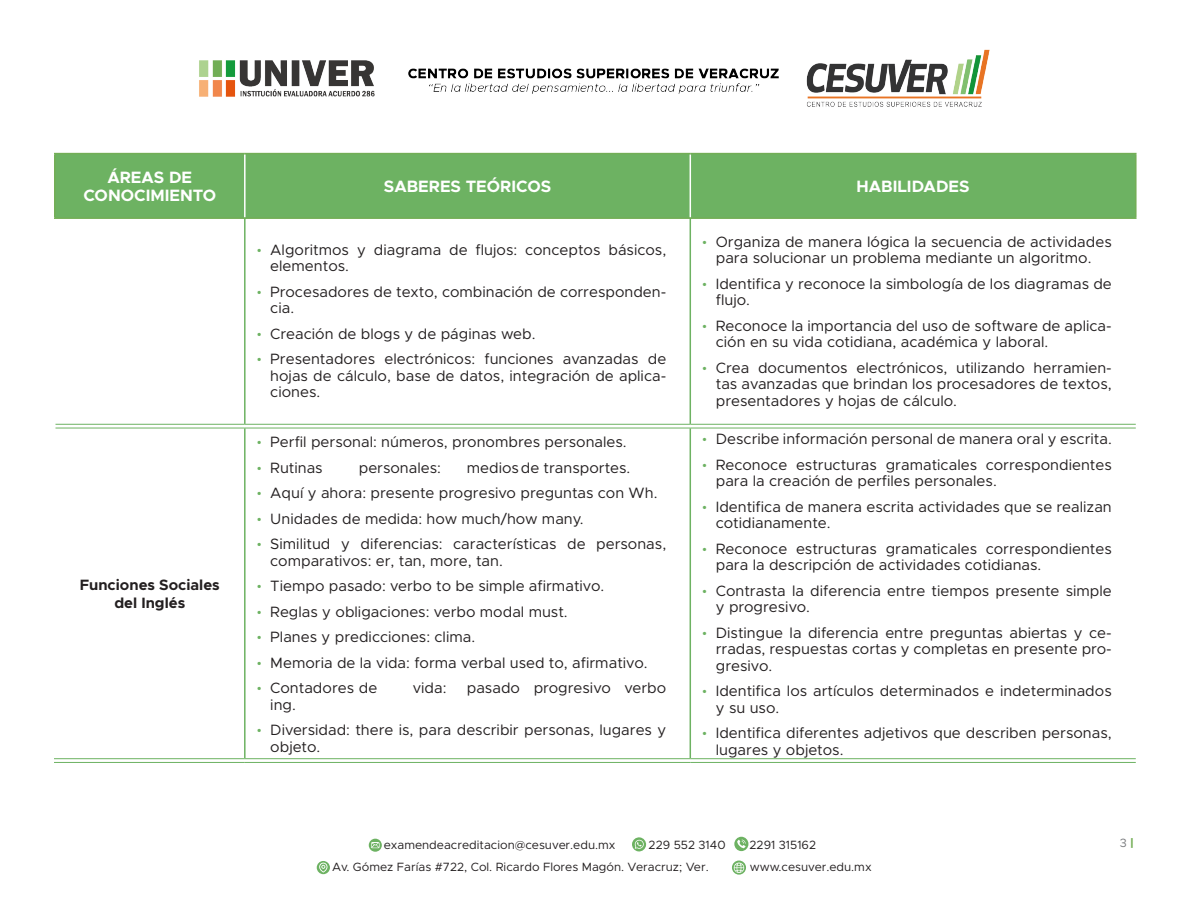
<style>
.page{position:relative;width:1188px;height:918px;background:#fff}
.page>*{position:absolute;margin:0;border:0;box-sizing:border-box;transform-origin:0 0}
.Título_encabezado{font:700 16.5px/18px "Metropolis";color:#fff;text-align:center}
.t1{font:15px/16.5px "Metropolis";color:#231f20}
.sub_areas{font:700 15px/18px "Metropolis";color:#231f20;text-align:center}
.t2{font:12px "Metropolis";color:#231f20}
.t3{font:12px "Metropolis";color:#787a7d}
.s1{font-family:"Rubik";color:#6db262}
.s2{font-weight:900;color:#73ae56}
</style>
<div class="page">
<img style="left:199px;top:49px;width:791px;height:58px">
<svg style="left:317px;top:861px;width:13px;height:13px"></svg>
<svg style="left:319px;top:863px;width:9px;height:10px"></svg>
<svg style="left:732px;top:861px;width:14px;height:14px"></svg>
<svg style="left:632px;top:837px;width:14px;height:15px"></svg>
<svg style="left:369px;top:839px;width:13px;height:13px"></svg>
<svg style="left:734px;top:837px;width:14px;height:14px"></svg>
<svg style="left:54px;top:759px;width:191px;height:1px"></svg>
<svg style="left:245px;top:759px;width:445px;height:1px"></svg>
<svg style="left:690px;top:759px;width:446px;height:1px"></svg>
<svg style="left:56px;top:427px;width:189px;height:1px"></svg>
<svg style="left:245px;top:427px;width:445px;height:1px"></svg>
<svg style="left:690px;top:427px;width:446px;height:1px"></svg>
<hr style="left:244px;top:214px;width:2px;height:210px;background:#6db262">
<hr style="left:690px;top:214px;width:1px;height:210px;background:#6db262">
<hr style="left:244px;top:428px;width:2px;height:330px;background:#6db262">
<hr style="left:690px;top:428px;width:1px;height:330px;background:#6db262">
<hr style="left:54px;top:758px;width:191px;height:1px;background:#6db262">
<hr style="left:54px;top:762px;width:191px;height:1px;background:#6db262">
<hr style="left:245px;top:758px;width:445px;height:1px;background:#6db262">
<hr style="left:245px;top:762px;width:445px;height:1px;background:#6db262">
<hr style="left:690px;top:758px;width:446px;height:1px;background:#6db262">
<hr style="left:690px;top:762px;width:446px;height:1px;background:#6db262">
<hr style="left:56px;top:424px;width:189px;height:1px;background:#6db262">
<hr style="left:56px;top:428px;width:189px;height:1px;background:#6db262">
<hr style="left:245px;top:424px;width:445px;height:1px;background:#6db262">
<hr style="left:245px;top:428px;width:445px;height:1px;background:#6db262">
<hr style="left:690px;top:424px;width:446px;height:1px;background:#6db262">
<hr style="left:690px;top:428px;width:446px;height:1px;background:#6db262">
<div style="left:56px;top:154px;width:1079px;height:63px;background:#6db262"></div>
<hr style="left:244px;top:154px;width:2px;height:63px;background:#fff">
<hr style="left:690px;top:154px;width:1px;height:63px;background:#fff">
<hr style="left:54px;top:153px;width:191px;height:1px;background:#73ae56">
<hr style="left:54px;top:154px;width:2px;height:63px;background:#73ae56">
<hr style="left:245px;top:153px;width:445px;height:1px;background:#73ae56">
<hr style="left:690px;top:153px;width:447px;height:1px;background:#73ae56">
<hr style="left:1135px;top:154px;width:2px;height:63px;background:#73ae56">
<hr style="left:54px;top:217px;width:191px;height:2px;background:#73ae56">
<hr style="left:245px;top:217px;width:445px;height:2px;background:#73ae56">
<hr style="left:690px;top:217px;width:447px;height:2px;background:#73ae56">
<p class="Título_encabezado" style="left:83px;top:169px;width:134px">ÁREAS DE<br>CONOCIMIENTO</p>
<p class="Título_encabezado" style="left:384px;top:178px;width:169px">SABERES TEÓRICOS</p>
<p class="Título_encabezado" style="left:857px;top:178px;width:115px">HABILIDADES</p>
<p class="sub_areas" style="left:80px;top:576px;width:142px">Funciones Sociales del Inglés</p>
<p class="t1" style="left:270px;top:241px;width:398px;text-indent:-14px"><span class="s1">·</span> Algoritmos y diagrama de flujos: conceptos básicos, elementos.</p>
<p class="t1" style="left:270px;top:283px;width:398px;text-indent:-14px"><span class="s1">·</span> Procesadores de texto, combinación de corresponden&shy;cia.</p>
<p class="t1" style="left:257px;top:325px;width:280px"><span class="s1">·</span> Creación de blogs y de páginas web.</p>
<p class="t1" style="left:270px;top:351px;width:398px;text-align:justify;text-indent:-14px"><span class="s1">·</span> Presentadores electrónicos: funciones avanzadas de hojas de cálculo, base de datos, integración de aplica&shy;ciones.</p>
<p class="t1" style="left:257px;top:434px;width:371px"><span class="s1">·</span> Perfil personal: números, pronombres personales.</p>
<p class="t1" style="left:257px;top:459px;width:67px"><span class="s1">·</span> Rutinas</p>
<p class="t1" style="left:359px;top:459px;width:84px">personales:</p>
<p class="t1" style="left:467px;top:459px;width:165px">mediosde transportes.</p>
<p class="t1" style="left:257px;top:485px;width:402px"><span class="s1">·</span> Aquí y ahora: presente progresivo preguntas con Wh.</p>
<p class="t1" style="left:257px;top:510px;width:328px"><span class="s1">·</span> Unidades de medida: how much/how many.</p>
<p class="t1" style="left:270px;top:536px;width:398px;text-indent:-14px"><span class="s1">·</span> Similitud y diferencias: características de personas, comparativos: er, tan, more, tan.</p>
<p class="t1" style="left:257px;top:578px;width:349px"><span class="s1">·</span> Tiempo pasado: verbo to be simple afirmativo.</p>
<p class="t1" style="left:257px;top:603px;width:312px"><span class="s1">·</span> Reglas y obligaciones: verbo modal must.</p>
<p class="t1" style="left:257px;top:629px;width:220px"><span class="s1">·</span> Planes y predicciones: clima.</p>
<p class="t1" style="left:257px;top:654px;width:392px"><span class="s1">·</span> Memoria de la vida: forma verbal used to, afirmativo.</p>
<p class="t1" style="left:257px;top:680px;width:122px"><span class="s1">·</span> Contadores de</p>
<p class="t1" style="left:413px;top:680px;width:35px">vida:</p>
<p class="t1" style="left:467px;top:680px;width:201px">pasado progresivo verbo</p>
<p class="t1" style="left:270px;top:696px;width:27px">ing.</p>
<p class="t1" style="left:270px;top:722px;width:398px;text-indent:-14px"><span class="s1">·</span> Diversidad: there is, para describir personas, lugares y objeto.</p>
<p class="t1" style="left:702px;top:233px;width:411px;text-align:center"><span class="s1">·</span> Organiza de manera lógica la secuencia de actividades para solucionar un problema mediante un algoritmo.</p>
<p class="t1" style="left:716px;top:275px;width:398px;text-indent:-14px"><span class="s1">·</span> Identifica y reconoce la simbología de los diagramas de flujo.</p>
<p class="t1" style="left:716px;top:317px;width:398px;text-indent:-14px"><span class="s1">·</span> Reconoce la importancia del uso de software de aplica&shy;ción en su vida cotidiana, académica y laboral.</p>
<p class="t1" style="left:716px;top:359px;width:398px;text-align:justify;text-indent:-14px"><span class="s1">·</span> Crea documentos electrónicos, utilizando herramien&shy;tas avanzadas que brindan los procesadores de textos, presentadores y hojas de cálculo.</p>
<p class="t1" style="left:702px;top:431px;width:411px"><span class="s1">·</span> Describe información personal de manera oral y escrita.</p>
<p class="t1" style="left:716px;top:456px;width:398px;text-indent:-14px"><span class="s1">·</span> Reconoce estructuras gramaticales correspondientes para la creación de perfiles personales.</p>
<p class="t1" style="left:716px;top:498px;width:398px;text-indent:-14px"><span class="s1">·</span> Identifica de manera escrita actividades que se realizan cotidianamente.</p>
<p class="t1" style="left:716px;top:540px;width:398px;text-indent:-14px"><span class="s1">·</span> Reconoce estructuras gramaticales correspondientes para la descripción de actividades cotidianas.</p>
<p class="t1" style="left:716px;top:582px;width:398px;text-indent:-14px"><span class="s1">·</span> Contrasta la diferencia entre tiempos presente simple y progresivo.</p>
<p class="t1" style="left:716px;top:624px;width:398px;text-align:justify;text-indent:-14px"><span class="s1">·</span> Distingue la diferencia entre preguntas abiertas y ce&shy;rradas, respuestas cortas y completas en presente pro&shy;gresivo.</p>
<p class="t1" style="left:716px;top:683px;width:398px;text-indent:-14px"><span class="s1">·</span> Identifica los artículos determinados e indeterminados y su uso.</p>
<p class="t1" style="left:716px;top:725px;width:397px;text-indent:-14px"><span class="s1">·</span> Identifica diferentes adjetivos que describen personas, lugares y objetos.</p>
<p class="t2" style="left:384px;top:837px;width:233px">examendeacreditacion@cesuver.edu.mx</p>
<p class="t2" style="left:649px;top:837px;width:79px">229 552 3140</p>
<p class="t2" style="left:750px;top:837px;width:68px">2291 315162</p>
<p class="t3" style="left:1120px;top:836px;width:16px">3 <span class="s2">|</span></p>
<p class="t2" style="left:332px;top:859px;width:378px">Av. Gómez Farías #722, Col. Ricardo Flores Magón. Veracruz; Ver.</p>
<p class="t2" style="left:750px;top:859px;width:123px">www.cesuver.edu.mx</p>
</div>
